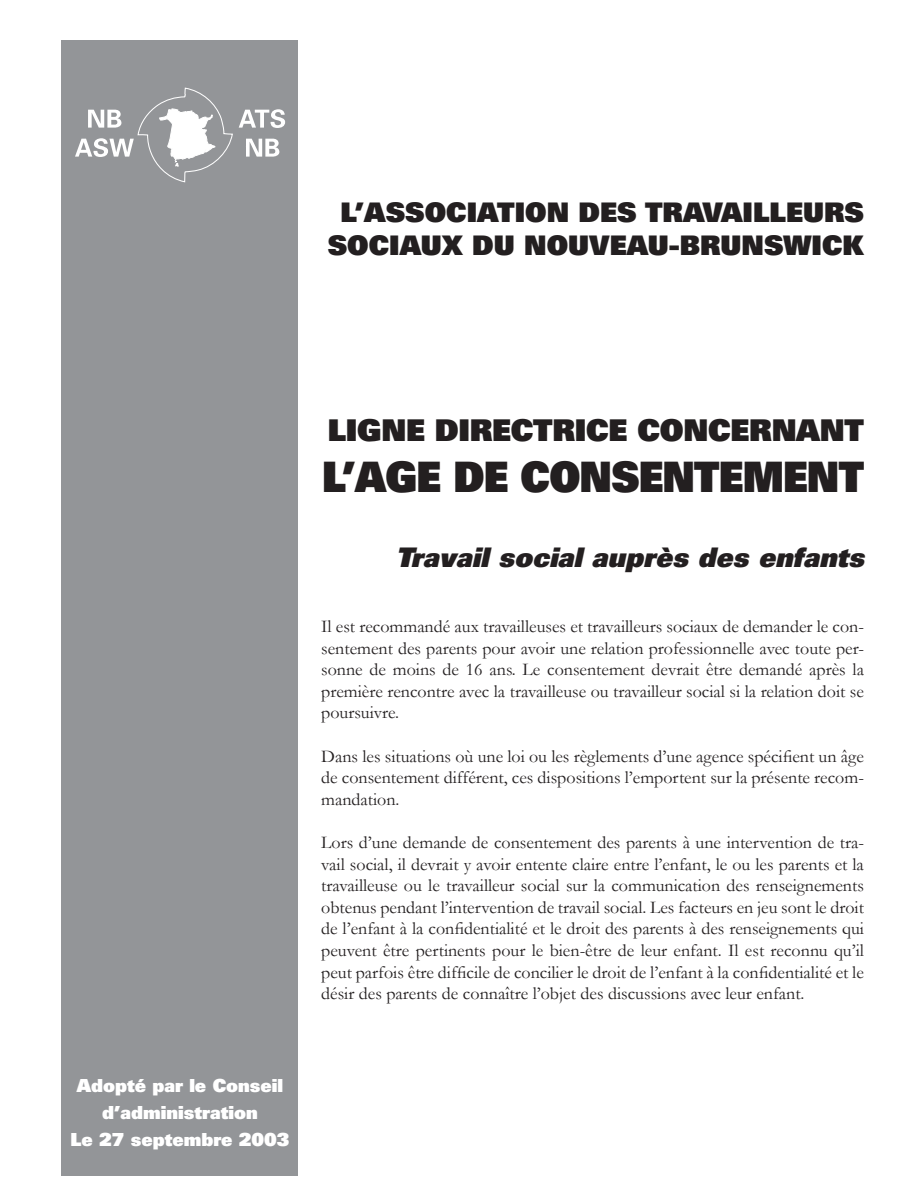
<style>
.page{position:relative;width:918px;height:1188px;background:#fff}
.page>*{position:absolute;margin:0;border:0;box-sizing:border-box;transform-origin:0 0}
.t1{font:900 42px "Univers";letter-spacing:-.02em;color:#231f20;scale:.93 1}
.t2{font:900 30px "Univers";letter-spacing:-.01em;color:#231f20}
.t3{font:900 27px/32.4px "Univers";color:#231f20;text-align:center}
.t4{font:italic 900 27px "Univers";color:#231f20}
.t5{font:18px/21.6px "Garamond";color:#231f20;text-align:justify}
.t6{font:900 18px/27px "Univers";color:#fff;text-align:center}
</style>
<div class="page">
<div style="left:62px;top:40px;width:236px;height:1136px;background:#939598"></div>
<svg style="left:75px;top:88px;width:210px;height:94px"></svg>
<h3 class="t3" style="left:328px;top:196px;width:538px">L’ASSOCIATION DES TRAVAILLEURS<br>SOCIAUX DU NOUVEAU-BRUNSWICK</h3>
<p class="t6" style="left:71px;top:1071px;width:220px">Adopté par le Conseil d’administration<br>Le 27 septembre 2003</p>
<h2 class="t2" style="left:328px;top:411px;width:538px">LIGNE DIRECTRICE CONCERNANT</h2>
<h1 class="t1" style="left:322px;top:449px;width:584px">L’AGE DE CONSENTEMENT</h1>
<h3 class="t4" style="left:396px;top:540px;width:470px">Travail social auprès des enfants</h3>
<p class="t5" style="left:321px;top:615px;width:544px">Il est recommandé aux travailleuses et travailleurs sociaux de demander le con&shy;sentement des parents pour avoir une relation professionnelle avec toute per&shy;sonne de moins de 16 ans. Le consentement devrait être demandé après la première rencontre avec la travailleuse ou travailleur social si la relation doit se poursuivre.</p>
<p class="t5" style="left:321px;top:745px;width:544px">Dans les situations où une loi ou les règlements d’une agence spécifient un âge de consentement différent, ces dispositions l’emportent sur la présente recom&shy;mandation.</p>
<p class="t5" style="left:321px;top:831px;width:544px">Lors d’une demande de consentement des parents à une intervention de tra&shy;vail social, il devrait y avoir entente claire entre l’enfant, le ou les parents et la travailleuse ou le travailleur social sur la communication des renseignements obtenus pendant l’intervention de travail social. Les facteurs en jeu sont le droit de l’enfant à la confidentialité et le droit des parents à des renseignements qui peuvent être pertinents pour le bien-être de leur enfant. Il est reconnu qu’il peut parfois être difficile de concilier le droit de l’enfant à la confidentialité et le désir des parents de connaître l’objet des discussions avec leur enfant.</p>
</div>
